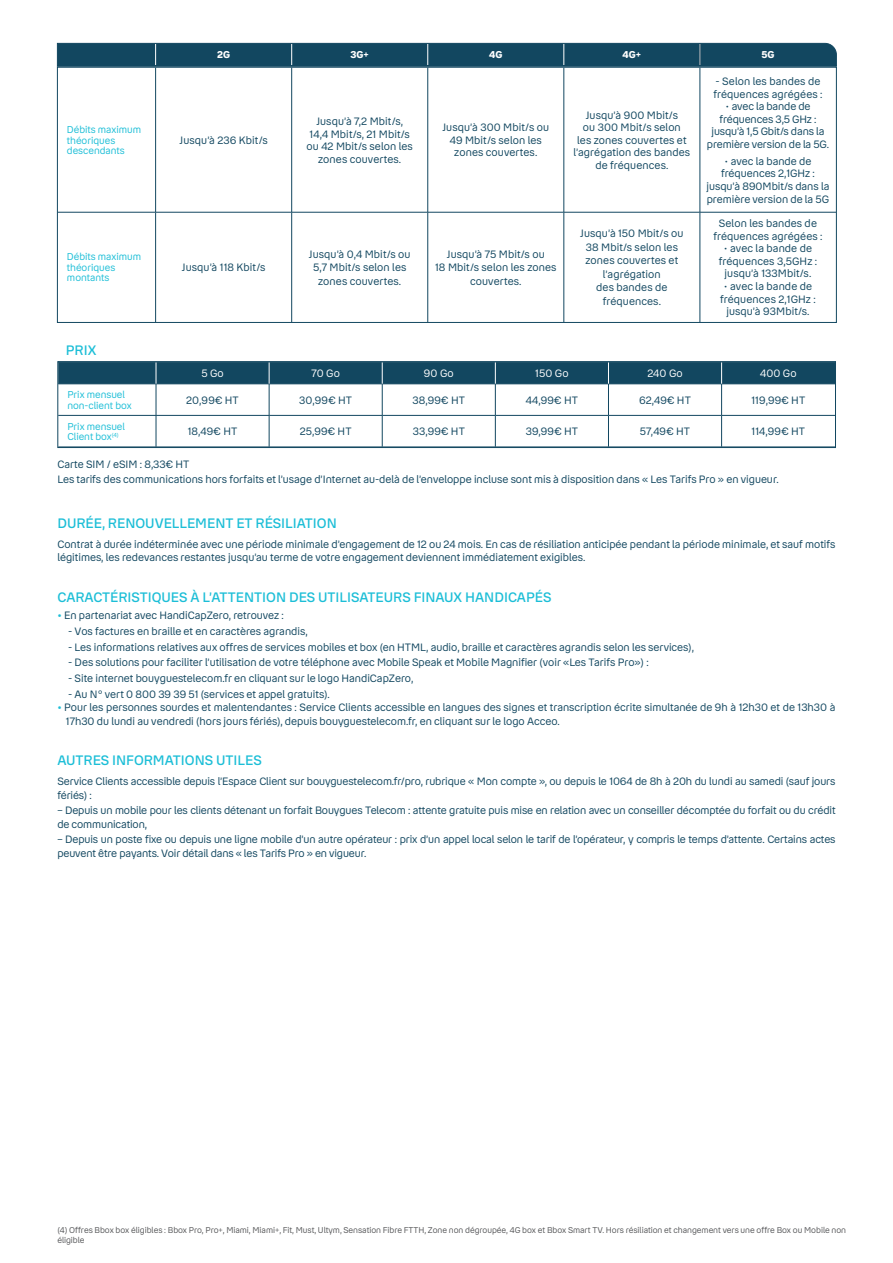
<style>
.page{position:relative;width:893px;height:1263px;background:#fff}
.page>*{position:absolute;margin:0;border:0;box-sizing:border-box;transform-origin:0 0}
.t1{font:500 13.5px "Bouygues Read";color:#1cbed7}
.t2{font:10.5px/12.6px "Bouygues Read";color:#124760;text-align:center}
.t3{font:10.5px "Bouygues Read";letter-spacing:.01em;color:#fff}
.t4{font:9.75px/10.5px "Bouygues Read";color:#1cbed7}
.t5{font:700 9.75px "Bouygues Read";color:#fff}
.t6{font:8.25px/9.8px "Bouygues Read";letter-spacing:-.005em;color:#57585a}
.s1{font-weight:700;color:#1cbed7}
</style>
<div class="page">
<hr style="left:155px;top:68px;width:1px;height:144px;background:#124760">
<hr style="left:291px;top:68px;width:1px;height:144px;background:#124760">
<hr style="left:427px;top:68px;width:1px;height:144px;background:#124760">
<hr style="left:564px;top:68px;width:1px;height:144px;background:#124760">
<hr style="left:700px;top:68px;width:1px;height:144px;background:#124760">
<hr style="left:58px;top:212px;width:98px;height:1px;background:#124760">
<hr style="left:156px;top:212px;width:136px;height:1px;background:#124760">
<hr style="left:155px;top:212px;width:1px;height:110px;background:#124760">
<hr style="left:292px;top:212px;width:136px;height:1px;background:#124760">
<hr style="left:291px;top:212px;width:1px;height:110px;background:#124760">
<hr style="left:428px;top:212px;width:136px;height:1px;background:#124760">
<hr style="left:427px;top:212px;width:1px;height:110px;background:#124760">
<hr style="left:564px;top:212px;width:136px;height:1px;background:#124760">
<hr style="left:564px;top:212px;width:1px;height:110px;background:#124760">
<hr style="left:700px;top:212px;width:136px;height:1px;background:#124760">
<hr style="left:700px;top:212px;width:1px;height:110px;background:#124760">
<div style="left:57px;top:67px;width:780px;height:256px;border:1px solid #124760"></div>
<svg style="left:57px;top:43px;width:780px;height:24px;background:#144861"></svg>
<hr style="left:58px;top:384px;width:98px;height:1px;background:#124760">
<hr style="left:58px;top:415px;width:98px;height:1px;background:#124760">
<hr style="left:156px;top:384px;width:113px;height:1px;background:#124760">
<hr style="left:269px;top:384px;width:113px;height:1px;background:#124760">
<hr style="left:382px;top:384px;width:113px;height:1px;background:#124760">
<hr style="left:495px;top:384px;width:113px;height:1px;background:#124760">
<hr style="left:608px;top:384px;width:114px;height:1px;background:#124760">
<hr style="left:722px;top:384px;width:113px;height:1px;background:#124760">
<hr style="left:156px;top:415px;width:113px;height:1px;background:#124760">
<hr style="left:269px;top:415px;width:113px;height:1px;background:#124760">
<hr style="left:382px;top:415px;width:113px;height:1px;background:#124760">
<hr style="left:495px;top:415px;width:113px;height:1px;background:#124760">
<hr style="left:608px;top:415px;width:114px;height:1px;background:#124760">
<hr style="left:722px;top:415px;width:113px;height:1px;background:#124760">
<div style="left:59px;top:363px;width:775px;height:21px;background:#124760"></div>
<hr style="left:156px;top:384px;width:1px;height:31px;background:#124760">
<hr style="left:269px;top:384px;width:1px;height:31px;background:#124760">
<hr style="left:156px;top:416px;width:1px;height:31px;background:#124760">
<hr style="left:269px;top:416px;width:1px;height:31px;background:#124760">
<hr style="left:382px;top:384px;width:1px;height:31px;background:#124760">
<hr style="left:495px;top:384px;width:1px;height:31px;background:#124760">
<hr style="left:382px;top:416px;width:1px;height:31px;background:#124760">
<hr style="left:495px;top:416px;width:1px;height:31px;background:#124760">
<hr style="left:608px;top:384px;width:1px;height:31px;background:#124760">
<hr style="left:721px;top:384px;width:1px;height:31px;background:#124760">
<hr style="left:608px;top:416px;width:1px;height:31px;background:#124760">
<hr style="left:721px;top:416px;width:1px;height:31px;background:#124760">
<div style="left:57px;top:361px;width:779px;height:87px;border:1px solid #124760"></div>
<p class="t5" style="left:217px;top:49px;width:14px">2G</p>
<p class="t5" style="left:350px;top:49px;width:20px">3G+</p>
<p class="t5" style="left:489px;top:49px;width:15px">4G</p>
<p class="t5" style="left:623px;top:49px;width:20px">4G+</p>
<p class="t5" style="left:761px;top:49px;width:15px">5G</p>
<p class="t4" style="left:67px;top:125px;width:76px">Débits maximum théoriques descendants</p>
<p class="t2" style="left:180px;top:134px;width:90px">Jusqu’à 236 Kbit/s</p>
<p class="t4" style="left:67px;top:252px;width:76px">Débits maximum théoriques montants</p>
<p class="t2" style="left:182px;top:261px;width:85px">Jusqu’à 118 Kbit/s</p>
<p class="t1" style="left:66px;top:342px;width:32px">PRIX</p>
<p class="t2" style="left:307px;top:115px;width:108px">Jusqu’à 7,2 Mbit/s,<br>14,4 Mbit/s, 21 Mbit/s ou 42 Mbit/s selon les zones couvertes.</p>
<p class="t2" style="left:442px;top:121px;width:108px">Jusqu’à 300 Mbit/s ou<br>49 Mbit/s selon les zones couvertes.</p>
<p class="t2" style="left:309px;top:247px;width:103px;line-height:13.5px">Jusqu’à 0,4 Mbit/s ou<br>5,7 Mbit/s selon les zones couvertes.</p>
<p class="t2" style="left:435px;top:247px;width:123px;line-height:13.5px">Jusqu’à 75 Mbit/s ou<br>18 Mbit/s selon les zones couvertes.</p>
<p class="t2" style="left:574px;top:109px;width:118px">Jusqu’à 900 Mbit/s<br>ou 300 Mbit/s selon<br>les zones couvertes et l’agrégation des bandes de fréquences.</p>
<p class="t2" style="left:713px;top:75px;width:111px;text-align:left">- Selon les bandes de fréquences agrégées :</p>
<p class="t2" style="left:707px;top:100px;width:124px">• avec la bande de fréquences 3,5 GHz : jusqu’à 1,5 Gbit/s dans la première version de la 5G.</p>
<p class="t2" style="left:706px;top:155px;width:124px">• avec la bande de fréquences 2,1GHz : jusqu’à 890Mbit/s dans la première version de la 5G</p>
<p class="t2" style="left:580px;top:227px;width:105px;line-height:13.5px">Jusqu’à 150 Mbit/s ou<br>38 Mbit/s selon les zones couvertes et l’agrégation<br>des bandes de fréquences.</p>
<p class="t2" style="left:713px;top:217px;width:111px">Selon les bandes de fréquences agrégées :</p>
<p class="t2" style="left:719px;top:242px;width:100px">• avec la bande de fréquences 3,5GHz : jusqu’à 133Mbit/s.</p>
<p class="t2" style="left:720px;top:280px;width:97px">• avec la bande de fréquences 2,1GHz : jusqu’à 93Mbit/s.</p>
<p class="t3" style="left:201px;top:367px;width:24px">5 Go</p>
<p class="t3" style="left:311px;top:367px;width:30px">70 Go</p>
<p class="t3" style="left:424px;top:367px;width:31px">90 Go</p>
<p class="t3" style="left:535px;top:367px;width:35px">150 Go</p>
<p class="t3" style="left:647px;top:367px;width:37px">240 Go</p>
<p class="t3" style="left:760px;top:367px;width:38px">400 Go</p>
<p class="t4" style="left:67px;top:389px;width:66px">Prix mensuel non-client box</p>
<p class="t2" style="left:186px;top:394px;width:54px">20,99€ HT</p>
<p class="t2" style="left:299px;top:394px;width:54px">30,99€ HT</p>
<p class="t2" style="left:412px;top:394px;width:54px">38,99€ HT</p>
<p class="t2" style="left:526px;top:394px;width:54px">44,99€ HT</p>
<p class="t2" style="left:639px;top:394px;width:53px">62,49€ HT</p>
<p class="t2" style="left:751px;top:394px;width:55px">119,99€ HT</p>
<p class="t4" style="left:67px;top:421px;width:59px">Prix mensuel<br>Client box<sup>(4)</sup></p>
<p class="t2" style="left:188px;top:425px;width:51px">18,49€ HT</p>
<p class="t2" style="left:300px;top:425px;width:53px">25,99€ HT</p>
<p class="t2" style="left:413px;top:425px;width:54px">33,99€ HT</p>
<p class="t2" style="left:526px;top:425px;width:54px">39,99€ HT</p>
<p class="t2" style="left:640px;top:425px;width:52px">57,49€ HT</p>
<p class="t2" style="left:751px;top:425px;width:55px">114,99€ HT</p>
<p class="t2" style="left:57px;top:457px;width:723px;line-height:15px;text-align:left">Carte SIM / eSIM : 8,33€ HT<br>Les tarifs des communications hors forfaits et l’usage d’Internet au-delà de l’enveloppe incluse sont mis à disposition dans « Les Tarifs Pro » en vigueur.</p>
<p class="t1" style="left:57px;top:515px;width:281px">DURÉE, RENOUVELLEMENT ET RÉSILIATION</p>
<p class="t2" style="left:57px;top:537px;width:780px;line-height:13.5px;text-align:left">Contrat à durée indéterminée avec une période minimale d’engagement de 12 ou 24 mois. En cas de résiliation anticipée pendant la période minimale, et sauf motifs légitimes, les redevances restantes jusqu’au terme de votre engagement deviennent immédiatement exigibles.</p>
<p class="t1" style="left:57px;top:589px;width:495px">CARACTÉRISTIQUES À L’ATTENTION DES UTILISATEURS FINAUX HANDICAPÉS</p>
<p class="t2" style="left:57px;top:610px;width:228px"><span class="s1">•</span> En partenariat avec HandiCapZero, retrouvez :</p>
<p class="t2" style="left:68px;top:625px;width:241px">- Vos factures en braille et en caractères agrandis,</p>
<p class="t2" style="left:68px;top:641px;width:627px">- Les informations relatives aux offres de services mobiles et box (en HTML, audio, braille et caractères agrandis selon les services),</p>
<p class="t2" style="left:68px;top:656px;width:582px">- Des solutions pour faciliter l’utilisation de votre téléphone avec Mobile Speak et Mobile Magnifier (voir «Les Tarifs Pro») :</p>
<p class="t2" style="left:68px;top:672px;width:347px">- Site internet bouyguestelecom.fr en cliquant sur le logo HandiCapZero,</p>
<p class="t2" style="left:68px;top:688px;width:263px">- Au N° vert 0 800 39 39 51 (services et appel gratuits).</p>
<p class="t2" style="left:66px;top:701px;width:771px;line-height:13.5px;text-align:left;text-indent:-9px"><span class="s1">•</span> Pour les personnes sourdes et malentendantes : Service Clients accessible en langues des signes et transcription écrite simultanée de 9h à 12h30 et de 13h30 à<br>17h30 du lundi au vendredi (hors jours fériés), depuis bouyguestelecom.fr, en cliquant sur le logo Acceo.</p>
<p class="t1" style="left:57px;top:752px;width:206px">AUTRES INFORMATIONS UTILES</p>
<p class="t2" style="left:57px;top:775px;width:780px;line-height:13.5px;text-align:left">Service Clients accessible depuis l’Espace Client sur bouyguestelecom.fr/pro, rubrique « Mon compte », ou depuis le 1064 de 8h à 20h du lundi au samedi (sauf jours fériés) :</p>
<p class="t2" style="left:57px;top:804px;width:780px;line-height:13.5px;text-align:left">– Depuis un mobile pour les clients détenant un forfait Bouygues Telecom : attente gratuite puis mise en relation avec un conseiller décomptée du forfait ou du crédit de communication,</p>
<p class="t2" style="left:57px;top:833px;width:780px;line-height:13.5px;text-align:left">– Depuis un poste fixe ou depuis une ligne mobile d’un autre opérateur : prix d’un appel local selon le tarif de l’opérateur, y compris le temps d’attente. Certains actes peuvent être payants. Voir détail dans « les Tarifs Pro » en vigueur.</p>
<p class="t6" style="left:57px;top:1226px;width:790px">(4) Offres Bbox box éligibles : Bbox Pro, Pro+, Miami, Miami+, Fit, Must, Ultym, Sensation Fibre FTTH, Zone non dégroupée, 4G box et Bbox Smart TV. Hors résiliation et changement vers une offre Box ou Mobile non éligible</p>
</div>
